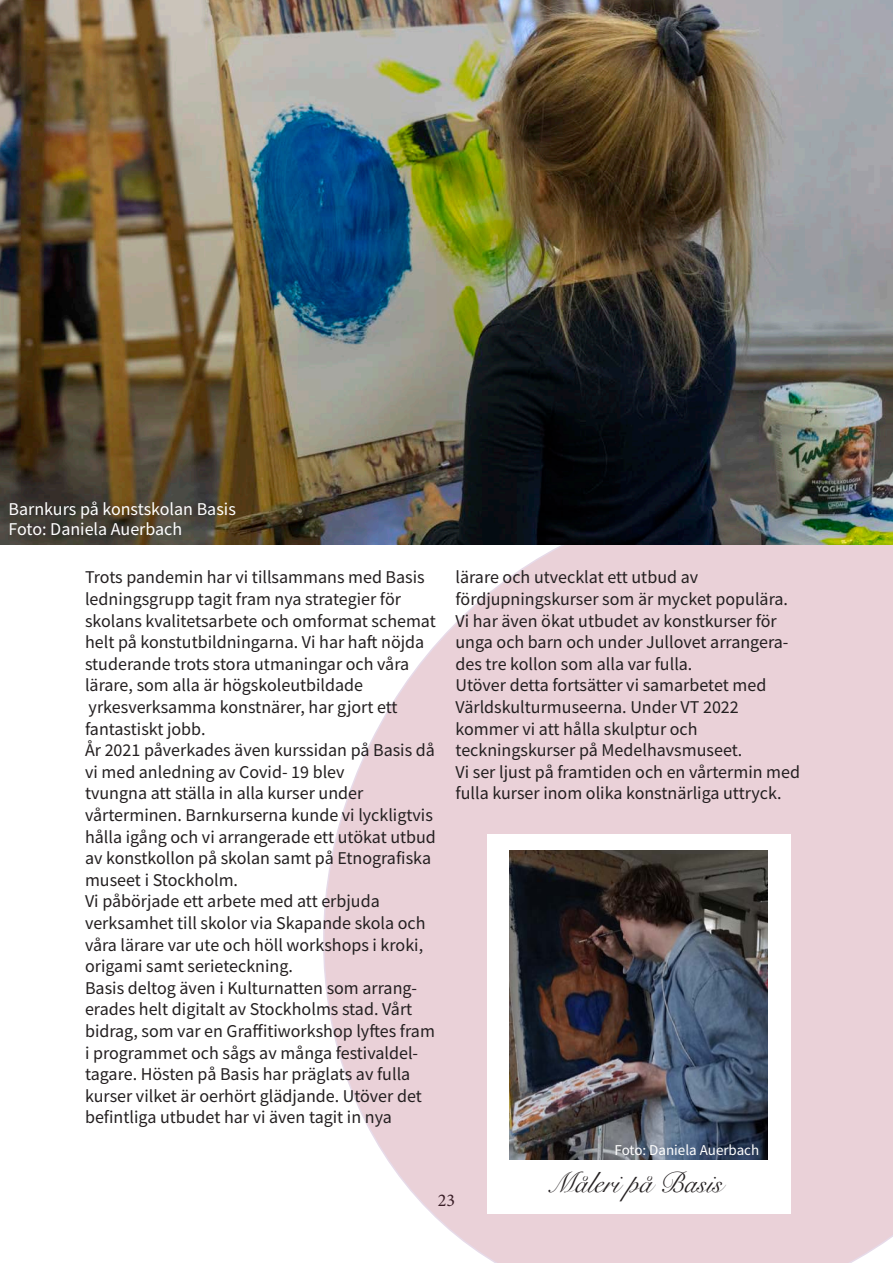
<style>
.page{position:relative;width:893px;height:1263px;background:#fff}
.page>*{position:absolute;margin:0;border:0;box-sizing:border-box;transform-origin:0 0}
.t1{font:28.5px "Snell Roundhand";color:#231f20}
.t2{font:18px/21.6px "Source Sans Pro";color:#231f20}
.t3{font:18px "Source Sans Pro";color:#fff}
.t4{font:18px "Minion Pro";color:#231f20}
.t5{font:15px "Source Sans Pro";color:#fff}
</style>
<div class="page">
<svg style="left:323px;top:545px;width:570px;height:718px"></svg>
<img style="left:0;top:0;width:893px;height:545px">
<div style="left:487px;top:834px;width:303px;height:380px;background:#fff"></div>
<img style="left:510px;top:850px;width:257px;height:309px">
<p class="t3" style="left:9px;top:498px;width:229px">Barnkurs på konstskolan Basis</p>
<p class="t3" style="left:9px;top:518px;width:175px">Foto: Daniela Auerbach</p>
<p class="t2" style="left:85px;top:566px;width:352px">Trots pandemin har vi tillsammans med Basis ledningsgrupp tagit fram nya strategier för skolans kvalitetsarbete och omformat schemat helt på konstutbildningarna. Vi har haft nöjda studerande trots stora utmaningar och våra lärare, som alla är högskoleutbildade</p>
<p class="t2" style="left:85px;top:696px;width:314px">yrkesverksamma konstnärer, har gjort ett fantastiskt jobb.</p>
<p class="t2" style="left:85px;top:739px;width:351px">År 2021 påverkades även kurssidan på Basis då vi med anledning av Covid- 19 blev</p>
<p class="t2" style="left:85px;top:782px;width:280px">tvungna att ställa in alla kurser under</p>
<p class="t2" style="left:85px;top:804px;width:352px">vårterminen. Barnkurserna kunde vi lyckligtvis hålla igång och vi arrangerade ett utökat utbud av konstkollon på skolan samt på Etnografiska museet i Stockholm.</p>
<p class="t2" style="left:85px;top:890px;width:296px">Vi påbörjade ett arbete med att erbjuda</p>
<p class="t2" style="left:85px;top:912px;width:342px">verksamhet till skolor via Skapande skola och våra lärare var ute och höll workshops i kroki, origami samt serieteckning.</p>
<p class="t2" style="left:85px;top:977px;width:351px">Basis deltog även i Kulturnatten som arrang&shy;erades helt digitalt av Stockholms stad. Vårt bidrag, som var en Graffitiworkshop lyftes fram i programmet och sågs av många festivaldel&shy;tagare. Hösten på Basis har präglats av fulla kurser vilket är oerhört glädjande. Utöver det befintliga utbudet har vi även tagit in nya</p>
<p class="t2" style="left:455px;top:566px;width:244px">lärare och utvecklat ett utbud av</p>
<p class="t2" style="left:455px;top:588px;width:334px">fördjupningskurser som är mycket populära.</p>
<p class="t2" style="left:455px;top:610px;width:335px">Vi har även ökat utbudet av konstkurser för unga och barn och under Jullovet arrangera&shy;des tre kollon som alla var fulla.</p>
<p class="t2" style="left:455px;top:674px;width:312px">Utöver detta fortsätter vi samarbetet med<br>Världskulturmuseerna. Under VT 2022</p>
<p class="t2" style="left:455px;top:718px;width:244px">kommer vi att hålla skulptur och</p>
<p class="t2" style="left:455px;top:739px;width:288px">teckningskurser på Medelhavsmuseet.</p>
<p class="t2" style="left:455px;top:761px;width:346px">Vi ser ljust på framtiden och en vårtermin med fulla kurser inom olika konstnärliga uttryck.</p>
<p class="t5" style="left:614px;top:1140px;width:146px">Foto: Daniela Auerbach</p>
<p class="t4" style="left:438px;top:1188px;width:19px">23</p>
<p class="t1" style="left:547px;top:1159px;width:177px">Måleri på Basis</p>
</div>
